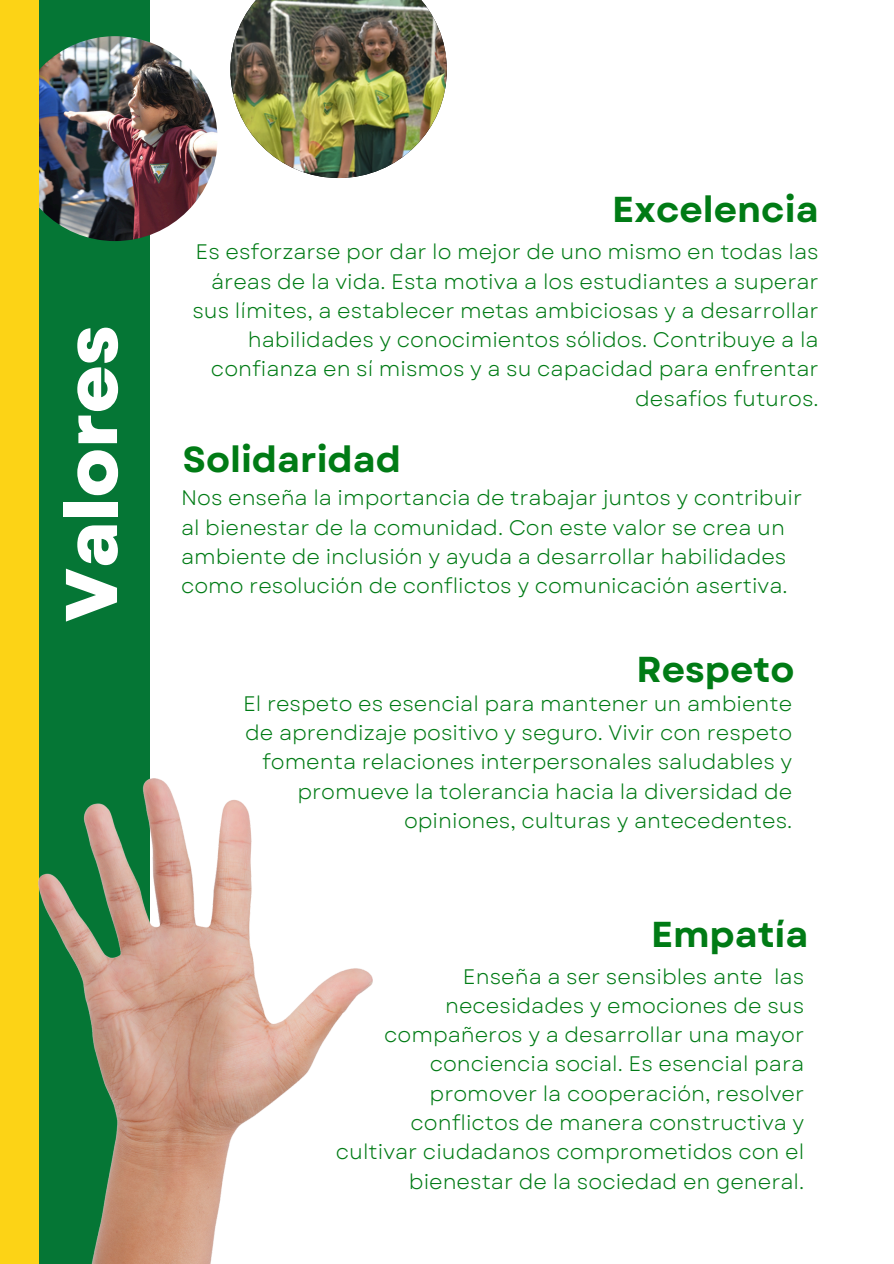
<style>
.page{position:relative;width:894px;height:1264px;background:#fff}
.page>*{position:absolute;margin:0;border:0;box-sizing:border-box;transform-origin:0 0}
.t1{font:800 72.9px "Garet";color:#fff}
.t2{font:700 36px "Garet";color:#007b15}
.t3{font:21px/29.2px "Garet";color:#007b15;text-align:right}
</style>
<div class="page">
<div style="left:0;top:0;width:149px;height:1263px;background:#057635"></div>
<img style="left:12px;top:36px;width:205px;height:205px;border-radius:50%">
<div style="left:0;top:0;width:38px;height:1263px;background:#fcd316"></div>
<img style="left:38px;top:778px;width:334px;height:485px">
<img style="left:230px;top:0;width:216px;height:178px">
<h2 class="t1" style="left:39px;top:622px;width:298px;rotate:-90deg">Valores</h2>
<h2 class="t2" style="left:612px;top:183px;width:208px">Excelencia</h2>
<p class="t3" style="left:192px;top:237px;width:627px">Es esforzarse por dar lo mejor de uno mismo en todas las áreas de la vida. Esta motiva a los estudiantes a superar sus límites, a establecer metas ambiciosas y a desarrollar habilidades y conocimientos sólidos. Contribuye a la confianza en sí mismos y a su capacidad para enfrentar desafíos futuros.</p>
<h2 class="t2" style="left:183px;top:434px;width:219px">Solidaridad</h2>
<p class="t3" style="left:181px;top:483px;width:622px;text-align:left">Nos enseña la importancia de trabajar juntos y contribuir al bienestar de la comunidad. Con este valor se crea un ambiente de inclusión y ayuda a desarrollar habilidades como resolución de conflictos y comunicación asertiva.</p>
<p class="t2" style="left:636px;top:643px;width:159px">Respeto</p>
<p class="t3" style="left:243px;top:689px;width:550px">El respeto es esencial para mantener un ambiente de aprendizaje positivo y seguro. Vivir con respeto fomenta relaciones interpersonales saludables y promueve la tolerancia hacia la diversidad de opiniones, culturas y antecedentes.</p>
<p class="t2" style="left:651px;top:908px;width:158px">Empatía</p>
<h2 class="t3" style="left:336px;top:961px;width:470px">Enseña a ser sensibles ante las necesidades y emociones de sus compañeros y a desarrollar una mayor conciencia social. Es esencial para promover la cooperación, resolver conflictos de manera constructiva y cultivar ciudadanos comprometidos con el bienestar de la sociedad en general.</h2>
</div>
